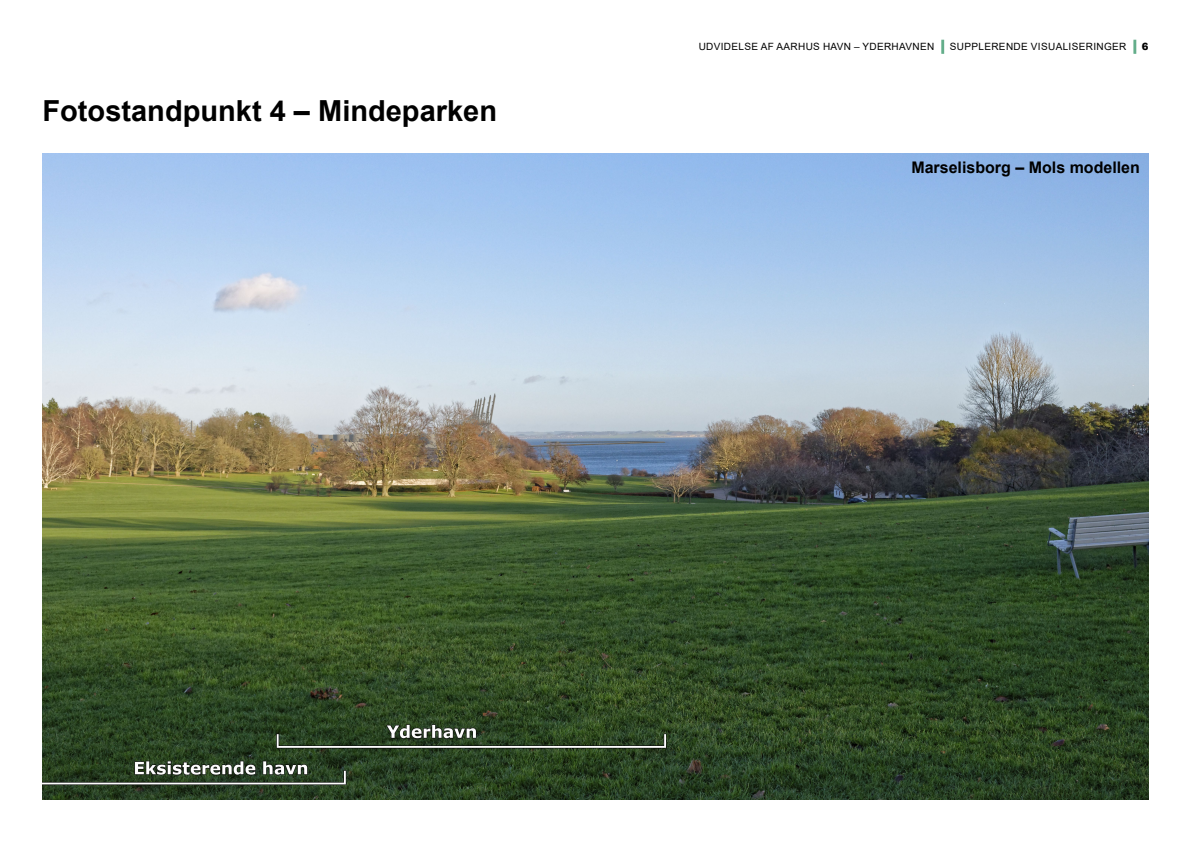
<style>
.page{position:relative;width:1191px;height:842px;background:#fff}
.page>*{position:absolute;margin:0;border:0;box-sizing:border-box;transform-origin:0 0}
.t1{font:700 29px "Arial";color:#000}
.t2{font:700 16px "Arial";color:#000}
.t3{font:10px "Arial";letter-spacing:.035em;color:#000}
.s1{font-weight:900;color:#64ae8b}
.s2{font-weight:900}
</style>
<div class="page">
<img style="left:43px;top:153px;width:1105px;height:646px">
<h1 class="t1" style="left:43px;top:90px;width:456px">Fotostandpunkt 4 – Mindeparken</h1>
<p class="t3" style="left:698px;top:39px;width:451px">UDVIDELSE AF AARHUS HAVN – YDERHAVNEN <span class="s1">│</span> SUPPLERENDE VISUALISERINGER <span class="s1">│</span> <span class="s2">6</span></p>
<h2 class="t2" style="left:911px;top:156px;width:230px">Marselisborg – Mols modellen</h2>
</div>
